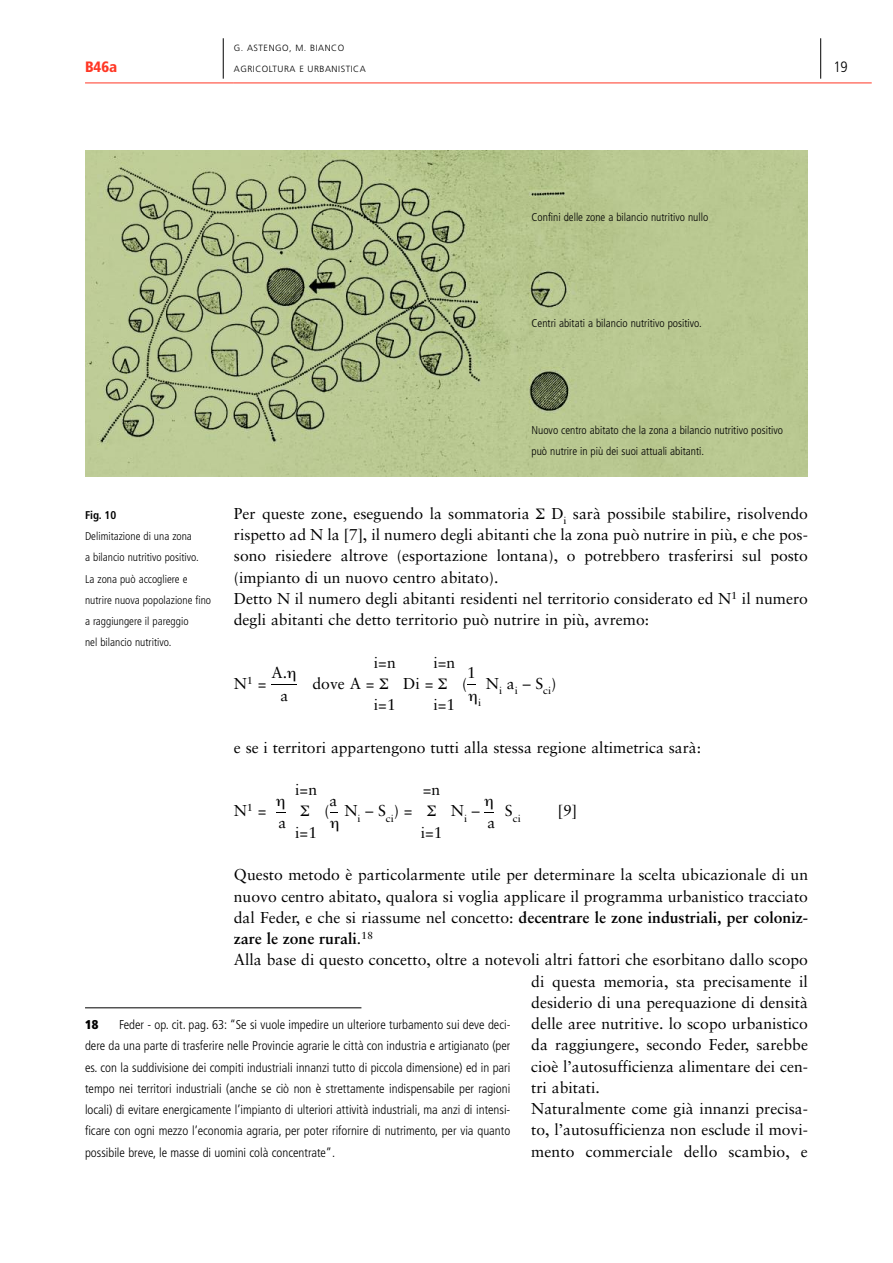
<style>
.page{position:relative;width:893px;height:1263px;background:#fff}
.page>*{position:absolute;margin:0;border:0;box-sizing:border-box;transform-origin:0 0}
.t1{font:15.75px/21.3px "Sabon";color:#000}
.t2{font:700 15.75px "Sabon";color:#000}
.t3{font:900 condensed 15px "Frutiger";color:#ff3725}
.t4{font:300 condensed 15px "Frutiger";color:#000}
.t5{font:300 condensed 12.75px/21.3px "Frutiger";color:#000;text-align:justify}
.t6{font:900 condensed 12.75px "Frutiger";color:#000}
.t7{font:300 condensed 11.25px/21.3px "Frutiger";color:#000}
.t8{font:700 condensed 11.25px "Frutiger";color:#000}
.t9{font:10.2px "Sabon";color:#000;scale:1.08 1}
.t10{font:300 9px "Frutiger";letter-spacing:.055em;color:#000}
.s1{font-weight:400}
</style>
<div class="page">
<hr style="left:85px;top:83px;width:149px;height:1px;background:#ff3725">
<hr style="left:234px;top:83px;width:638px;height:1px;background:#ff3725">
<hr style="left:223px;top:38px;width:1px;height:41px;background:#000">
<hr style="left:820px;top:38px;width:1px;height:41px;background:#000">
<img style="left:85px;top:151px;width:723px;height:325px">
<hr style="left:85px;top:1007px;width:276px;height:1px;background:#000">
<svg style="left:271px;top:684px;width:26px;height:1px"></svg>
<p class="t3" style="left:85px;top:61px;width:34px">B46a</p>
<p class="t10" style="left:234px;top:44px;width:112px">G. ASTENGO, M. BIANCO</p>
<p class="t10" style="left:234px;top:66px;width:133px">AGRICOLTURA E URBANISTICA</p>
<p class="t4" style="left:833px;top:61px;width:16px">19</p>
<p class="t7" style="left:531px;top:207px;width:178px">Confini delle zone a bilancio nutritivo nullo</p>
<p class="t7" style="left:531px;top:314px;width:172px">Centri abitati a bilancio nutritivo positivo.</p>
<p class="t7" style="left:531px;top:420px;width:253px">Nuovo centro abitato che la zona a bilancio nutritivo positivo può nutrire in più dei suoi attuali abitanti.</p>
<p class="t1" style="left:234px;top:504px;width:576px;text-indent:317px">D<sub>i</sub> sarà possibile stabilire, risolvendo rispetto ad N la [7], il numero degli abitanti che la zona può nutrire in più, e che pos&shy;sono risiedere altrove (esportazione lontana), o potrebbero trasferirsi sul posto (impianto di un nuovo centro abitato).<br>Detto N il numero degli abitanti residenti nel territorio considerato ed N<sup>1</sup> il numero degli abitanti che detto territorio può nutrire in più, avremo:</p>
<p class="t1" style="left:374px;top:653px;width:23px">i=n</p>
<p class="t1" style="left:433px;top:653px;width:23px">i=n</p>
<p class="t1" style="left:234px;top:674px;width:34px">N<sup>1</sup> =</p>
<p class="t1" style="left:271px;top:663px;width:18px;line-height:22.5px;text-align:center">A. a</p>
<p class="t1" style="left:313px;top:674px;width:64px">dove A =</p>
<p class="t1" style="left:403px;top:674px;width:32px">Di =</p>
<p class="t1" style="left:462px;top:674px;width:7px">(</p>
<p class="t1" style="left:234px;top:504px;width:297px">Per queste zone, eseguendo la sommatoria</p>
<p class="t8" style="left:85px;top:510px;width:33px">Fig. 10</p>
<p class="t7" style="left:85px;top:526px;width:128px">Delimitazione di una zona<br>a bilancio nutritivo positivo.<br>La zona può accogliere e nutrire nuova popolazione fino a raggiungere il pareggio<br>nel bilancio nutritivo.</p>
<p class="t1" style="left:467px;top:663px;width:10px">1</p>
<p class="t1" style="left:486px;top:674px;width:72px">N<sub>i</sub> a<sub>i</sub> – S<sub>ci</sub>)</p>
<p class="t9" style="left:478px;top:698px;width:4px">i</p>
<p class="t1" style="left:374px;top:695px;width:23px">i=1</p>
<p class="t1" style="left:433px;top:695px;width:23px">i=1</p>
<p class="t1" style="left:234px;top:738px;width:469px">e se i territori appartengono tutti alla stessa regione altimetrica sarà:</p>
<p class="t1" style="left:295px;top:780px;width:23px">i=n</p>
<p class="t1" style="left:423px;top:780px;width:19px">=n</p>
<p class="t1" style="left:234px;top:801px;width:34px">N<sup>1</sup> =</p>
<p class="t1" style="left:278px;top:813px;width:9px">a</p>
<p class="t1" style="left:330px;top:791px;width:9px">a</p>
<p class="t1" style="left:324px;top:801px;width:7px">(</p>
<p class="t1" style="left:344px;top:801px;width:70px">N<sub>i</sub> – S<sub>ci</sub>) =</p>
<p class="t1" style="left:451px;top:801px;width:30px">N<sub>i</sub> –</p>
<p class="t9" style="left:505px;top:814px;width:16px"><sup>S</sup>ci</p>
<p class="t1" style="left:558px;top:801px;width:21px">[9]</p>
<p class="t1" style="left:487px;top:813px;width:9px">a</p>
<p class="t1" style="left:295px;top:823px;width:23px">i=1</p>
<p class="t1" style="left:421px;top:823px;width:23px">i=1</p>
<p class="t1" style="left:234px;top:865px;width:576px">Questo metodo è particolarmente utile per determinare la scelta ubicazionale di un</p>
<p class="t1" style="left:234px;top:887px;width:576px">nuovo centro abitato, qualora si voglia applicare il programma urbanistico tracciato</p>
<p class="t2" style="left:234px;top:911px;width:576px"><span class="s1">dal Feder, e che si riassume nel concetto:</span> decentrare le zone industriali, per coloniz-</p>
<p class="t2" style="left:234px;top:932px;width:141px">zare le zone rurali<span class="s1">.</span><sup>18</sup></p>
<p class="t1" style="left:234px;top:950px;width:576px">Alla base di questo concetto, oltre a notevoli altri fattori che esorbitano dallo scopo</p>
<p class="t1" style="left:531px;top:972px;width:278px">di questa memoria, sta precisamente il</p>
<p class="t1" style="left:531px;top:993px;width:278px">desiderio di una perequazione di densità</p>
<p class="t1" style="left:531px;top:1014px;width:278px">delle aree nutritive. lo scopo urbanistico</p>
<p class="t1" style="left:531px;top:1035px;width:278px">da raggiungere, secondo Feder, sarebbe</p>
<p class="t1" style="left:531px;top:1057px;width:278px">cioè l’autosufficienza alimentare dei cen-</p>
<p class="t1" style="left:531px;top:1078px;width:70px">tri abitati.</p>
<p class="t1" style="left:531px;top:1099px;width:278px">Naturalmente come già innanzi precisa-</p>
<p class="t1" style="left:531px;top:1120px;width:278px">to, l’autosufficienza non esclude il movi-</p>
<p class="t1" style="left:531px;top:1142px;width:278px">mento commerciale dello scambio, e</p>
<p class="t5" style="left:85px;top:1015px;width:427px;text-indent:34px">Feder - op. cit. pag. 63: “Se si vuole impedire un ulteriore turbamento sui deve deci&shy;dere da una parte di trasferire nelle Provincie agrarie le città con industria e artigianato (per es. con la suddivisione dei compiti industriali innanzi tutto di piccola dimensione) ed in pari tempo nei territori industriali (anche se ciò non è strettamente indispensabile per ragioni locali) di evitare energicamente l’impianto di ulteriori attività industriali, ma anzi di intensi&shy;ficare con ogni mezzo l’economia agraria, per poter rifornire di nutrimento, per via quanto possibile breve, le masse di uomini colà concentrate”.</p>
<p class="t6" style="left:85px;top:1019px;width:15px">18</p>
</div>
